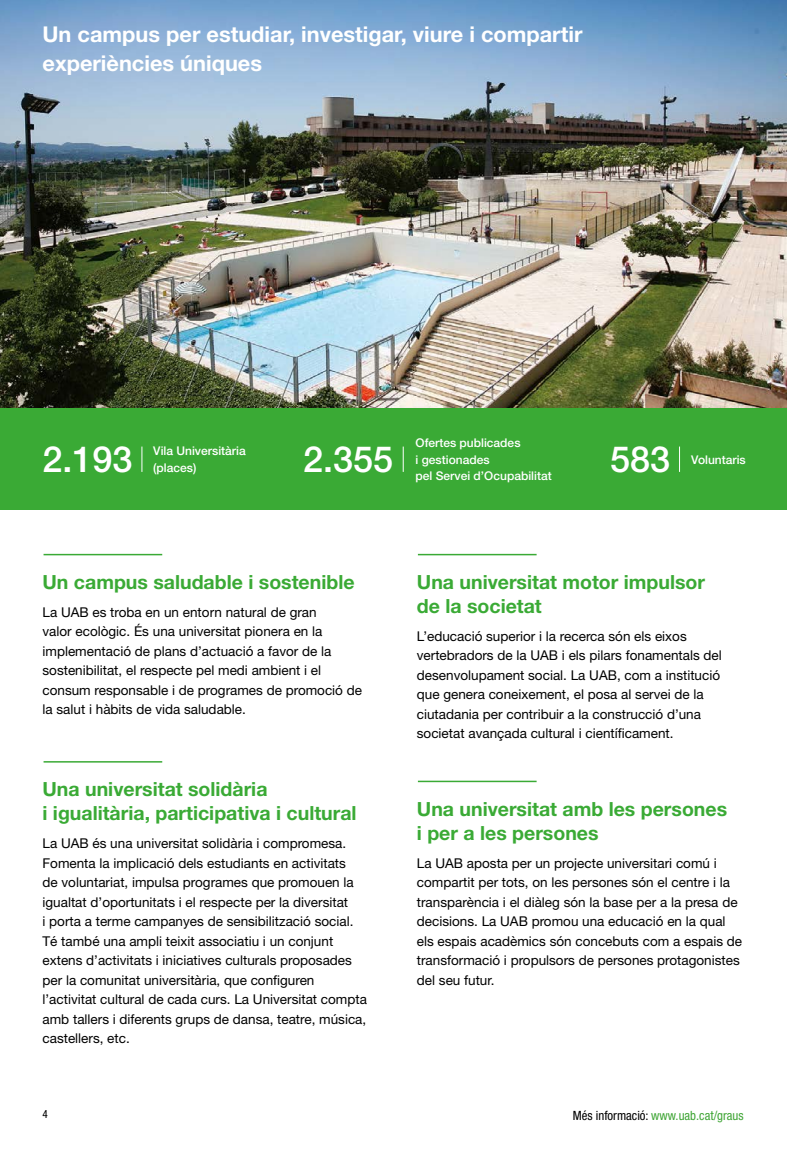
<style>
.page{position:relative;width:787px;height:1149px;background:#fff}
.page>*{position:absolute;margin:0;border:0;box-sizing:border-box;transform-origin:0 0}
.t1{font:500 36px "Helvetica Neue";color:#fff}
.t2{font:700 21.75px/29.2px "Helvetica Neue";color:#fff}
.t3{font:700 19.5px/24px "Helvetica Neue";color:#3aaa35}
.t4{font:13.5px/19.5px "Helvetica Neue";color:#000}
.t5{font:condensed 12.75px "Helvetica Neue";color:#3fa535}
.t6{font:500 12px/16.5px "Helvetica Neue";color:#fff}
.t7{font:condensed 11.25px "Helvetica Neue";color:#000}
.s1{color:#000}
</style>
<div class="page">
<img style="left:0;top:0;width:787px;height:408px">
<div style="left:0;top:408px;width:787px;height:101px;background:#3aaa35"></div>
<svg style="left:403px;top:446px;width:1px;height:26px"></svg>
<svg style="left:679px;top:446px;width:1px;height:26px"></svg>
<svg style="left:141px;top:446px;width:1px;height:26px"></svg>
<hr style="left:44px;top:553px;width:118px;height:2px;background:#3aaa35">
<hr style="left:44px;top:760px;width:118px;height:2px;background:#3aaa35">
<hr style="left:418px;top:553px;width:118px;height:2px;background:#3aaa35">
<hr style="left:418px;top:780px;width:118px;height:2px;background:#3aaa35">
<h2 class="t2" style="left:43px;top:19px;width:541px">Un campus per estudiar, investigar, viure i compartir experiències úniques</h2>
<p class="t6" style="left:415px;top:434px;width:138px">Ofertes publicades<br>i gestionades<br>pel Servei d’Ocupabilitat</p>
<h1 class="t1" style="left:43px;top:437px;width:92px">2.193</h1>
<h1 class="t1" style="left:303px;top:437px;width:92px">2.355</h1>
<h1 class="t1" style="left:610px;top:437px;width:62px">583</h1>
<p class="t6" style="left:153px;top:442px;width:94px">Vila Universitària (places)</p>
<p class="t6" style="left:691px;top:451px;width:56px">Voluntaris</p>
<h3 class="t3" style="left:43px;top:569px;width:313px">Un campus saludable i sostenible</h3>
<p class="t4" style="left:43px;top:601px;width:321px">La UAB es troba en un entorn natural de gran<br>valor ecològic. És una universitat pionera en la implementació de plans d’actuació a favor de la sostenibilitat, el respecte pel medi ambient i el consum responsable i de programes de promoció de la salut i hàbits de vida saludable.</p>
<h3 class="t3" style="left:43px;top:776px;width:315px">Una universitat solidària<br>i igualitària, participativa i cultural</h3>
<p class="t4" style="left:43px;top:833px;width:326px">La UAB és una universitat solidària i compromesa.<br>Fomenta la implicació dels estudiants en activitats<br>de voluntariat, impulsa programes que promouen la igualtat d’oportunitats i el respecte per la diversitat<br>i porta a terme campanyes de sensibilització social.<br>Té també una ampli teixit associatiu i un conjunt extens d’activitats i iniciatives culturals proposades per la comunitat universitària, que configuren l’activitat cultural de cada curs. La Universitat compta amb tallers i diferents grups de dansa, teatre, música, castellers, etc.</p>
<h3 class="t3" style="left:417px;top:569px;width:290px">Una universitat motor impulsor de la societat</h3>
<p class="t4" style="left:417px;top:625px;width:306px">L’educació superior i la recerca són els eixos vertebradors de la UAB i els pilars fonamentals del desenvolupament social. La UAB, com a institució que genera coneixement, el posa al servei de la ciutadania per contribuir a la construcció d’una societat avançada cultural i científicament.</p>
<h3 class="t3" style="left:417px;top:795px;width:312px">Una universitat amb les persones i per a les persones</h3>
<p class="t4" style="left:417px;top:852px;width:327px">La UAB aposta per un projecte universitari comú i compartit per tots, on les persones són el centre i la transparència i el diàleg són la base per a la presa de decisions. La UAB promou una educació en la qual els espais acadèmics són concebuts com a espais de transformació i propulsors de persones protagonistes del seu futur.</p>
<p class="t7" style="left:43px;top:1107px;width:7px">4</p>
<p class="t5" style="left:573px;top:1107px;width:172px"><span class="s1">Més informació:</span> www.uab.cat/graus</p>
</div>
